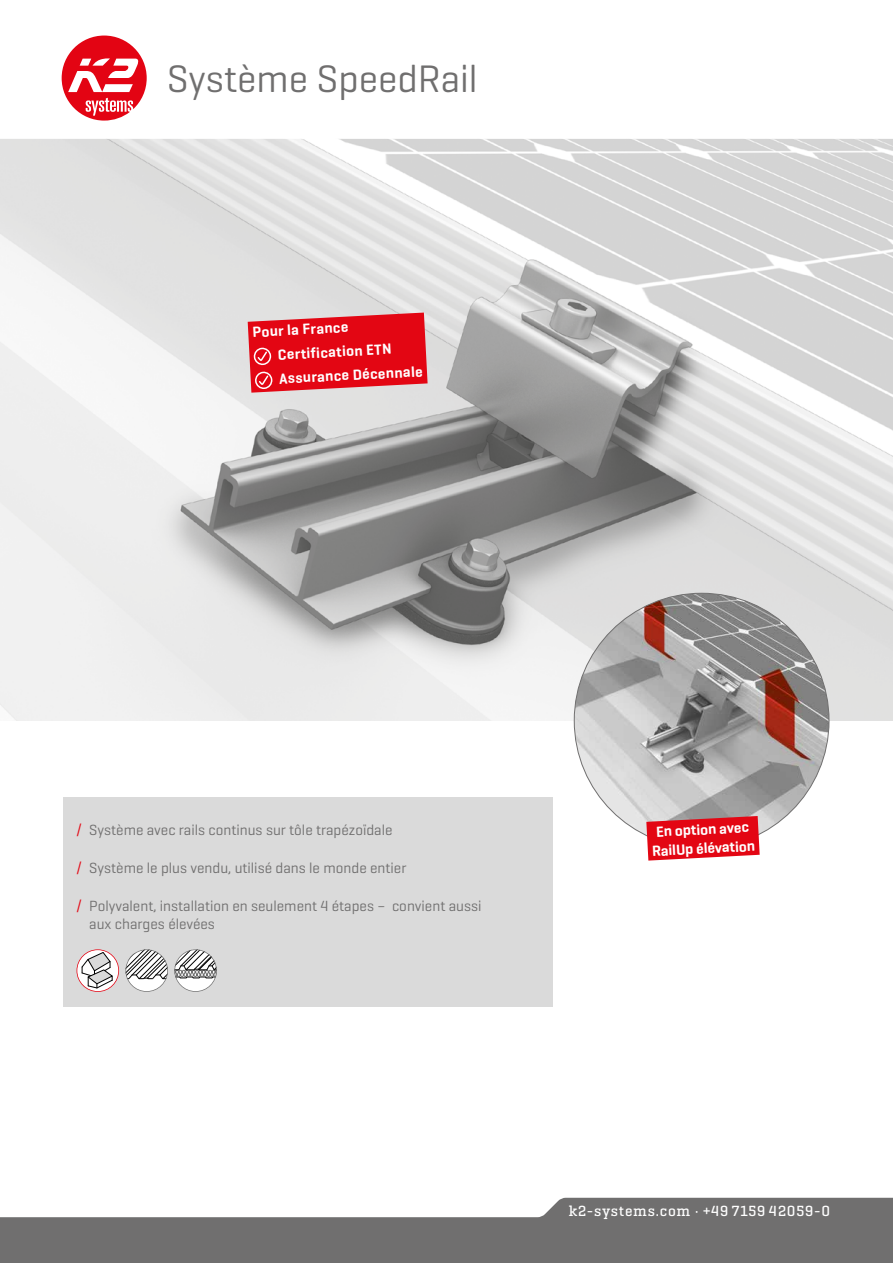
<style>
.page{position:relative;width:893px;height:1263px;background:#fff}
.page>*{position:absolute;margin:0;border:0;box-sizing:border-box;transform-origin:0 0}
.t1{font:39px "K2 Geogrotesque";color:#706f6f}
.t2{font:15px/18px "K2 Geogrotesque";color:#706f6f}
.t3{font:600 15px/24px "K2 Geogrotesque";color:#fff;text-align:center}
.t4{font:500 15px "K2 Geogrotesque Slab";letter-spacing:.05em;color:#fff}
.s1{color:#e30613}
</style>
<div class="page">
<img style="left:0;top:139px;width:893px;height:582px">
<div style="left:64px;top:797px;width:489px;height:209px;background:#dadada"></div>
<svg style="left:77px;top:949px;width:42px;height:43px"></svg>
<svg style="left:125px;top:949px;width:43px;height:43px"></svg>
<svg style="left:174px;top:949px;width:43px;height:43px"></svg>
<img style="left:574px;top:593px;width:255px;height:255px;border-radius:127px">
<svg style="left:646px;top:816px;width:114px;height:44px;background:#e1232e"></svg>
<svg style="left:248px;top:313px;width:180px;height:80px;background:#e22530"></svg>
<svg style="left:0;top:1198px;width:893px;height:65px;fill:#706f6f"></svg>
<svg style="left:62px;top:36px;width:85px;height:85px"></svg>
<h1 class="t1" style="left:167px;top:54px;width:312px">Système SpeedRail</h1>
<p class="t3" style="left:276px;top:318px;width:145px;text-align:left;text-indent:-24px;rotate:-3deg">Pour la France<br>Certification ETN<br>Assurance Décennale</p>
<p class="t2" style="left:77px;top:820px;width:318px"><span class="s1">/</span> Système avec rails continus sur tôle trapézoïdale</p>
<p class="t2" style="left:77px;top:859px;width:331px"><span class="s1">/</span> Système le plus vendu, utilisé dans le monde entier</p>
<p class="t2" style="left:89px;top:897px;width:394px;text-indent:-13px"><span class="s1">/</span> Polyvalent, installation en seulement 4 étapes – convient aussi aux charges élevées</p>
<p class="t3" style="left:651px;top:822px;width:104px;line-height:19px;rotate:-3deg">En option avec<br>RailUp élévation</p>
<p class="t4" style="left:569px;top:1201px;width:263px">k2-systems.com · +49 7159 42059-0</p>
</div>
